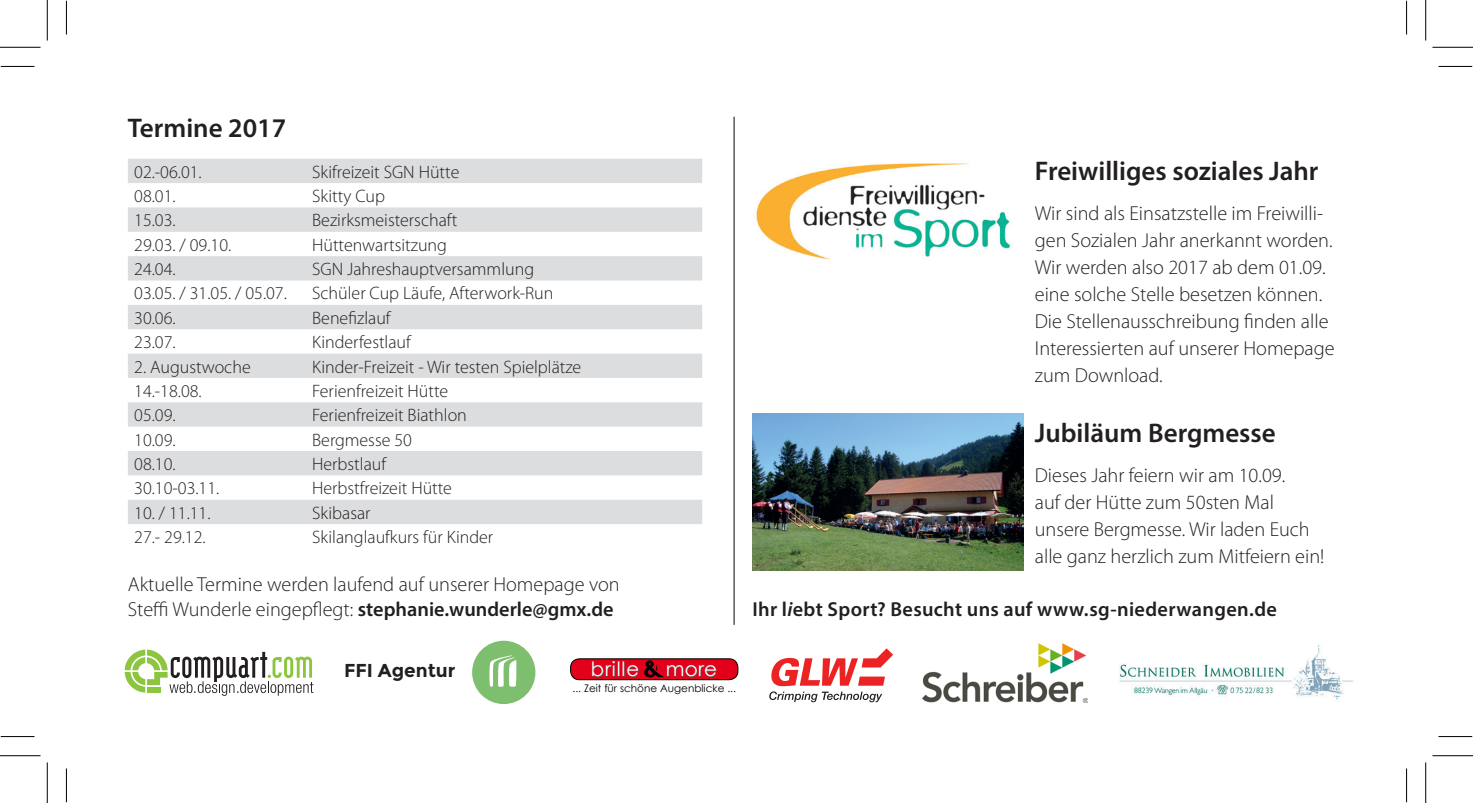
<style>
.page{position:relative;width:1473px;height:803px;background:#fff}
.page>*{position:absolute;margin:0;border:0;box-sizing:border-box;transform-origin:0 0}
.t1{font:600 27px "Myriad Pro";color:#231f20}
.t2{font:300 20.25px/27px "Myriad Pro";color:#231f20}
.t3{font:600 20.25px "Myriad Pro";letter-spacing:.02em;color:#231f20}
.t4{font:20.03px "Century Gothic";letter-spacing:.05em;color:#fff}
.t5{font:700 18.68px "Montserrat";color:#231f20}
.t6{font:300 18px "Myriad Pro";color:#231f20}
.t7{font:10.35px "Century Gothic";color:#000}
.s1{font-weight:600}
.s2{font-style:italic}
</style>
<div class="page">
<img style="left:756px;top:163px;width:254px;height:97px">
<svg style="left:128px;top:159px;width:574px;height:365px;fill:#dcdddf"></svg>
<hr style="left:733px;top:117px;width:1px;height:507px;background:#231f20">
<svg style="left:125px;top:649px;width:188px;height:46px"></svg>
<img style="left:922px;top:643px;width:165px;height:59px">
<img style="left:1119px;top:645px;width:234px;height:54px">
<svg style="left:472px;top:640px;width:63px;height:64px"></svg>
<svg style="left:570px;top:658px;width:168px;height:22px;background:#c6081d"></svg>
<svg style="left:769px;top:648px;width:124px;height:54px"></svg>
<img style="left:752px;top:413px;width:270px;height:157px">
<hr style="left:1px;top:66px;width:33px;height:1px;background:#000">
<hr style="left:1438px;top:66px;width:33px;height:1px;background:#000">
<hr style="left:1px;top:736px;width:33px;height:1px;background:#000">
<hr style="left:1438px;top:736px;width:33px;height:1px;background:#000">
<hr style="left:66px;top:1px;width:1px;height:33px;background:#000">
<hr style="left:66px;top:768px;width:1px;height:34px;background:#000">
<hr style="left:1405px;top:1px;width:1px;height:33px;background:#000">
<hr style="left:1405px;top:768px;width:1px;height:34px;background:#000">
<hr style="left:0;top:47px;width:40px;height:1px;background:#000">
<hr style="left:1432px;top:47px;width:40px;height:1px;background:#000">
<hr style="left:0;top:755px;width:40px;height:1px;background:#000">
<hr style="left:1432px;top:755px;width:40px;height:1px;background:#000">
<hr style="left:47px;top:0;width:1px;height:41px;background:#000">
<hr style="left:47px;top:762px;width:1px;height:40px;background:#000">
<hr style="left:1425px;top:0;width:1px;height:41px;background:#000">
<hr style="left:1425px;top:762px;width:1px;height:40px;background:#000">
<p class="t1" style="left:128px;top:111px;width:160px">Termine 2017</p>
<p class="t6" style="left:134px;top:161px;width:69px">02.-06.01.</p>
<p class="t6" style="left:312px;top:161px;width:149px">Skifreizeit SGN Hütte</p>
<p class="t6" style="left:134px;top:185px;width:43px">08.01.</p>
<p class="t6" style="left:312px;top:185px;width:74px">Skitty Cup</p>
<p class="t6" style="left:134px;top:209px;width:43px">15.03.</p>
<p class="t6" style="left:312px;top:209px;width:147px">Bezirksmeisterschaft</p>
<p class="t6" style="left:134px;top:234px;width:99px">29.03. / 09.10.</p>
<p class="t6" style="left:312px;top:234px;width:136px">Hüttenwartsitzung</p>
<p class="t6" style="left:134px;top:258px;width:43px">24.04.</p>
<p class="t6" style="left:312px;top:258px;width:223px">SGN Jahreshauptversammlung</p>
<p class="t6" style="left:134px;top:282px;width:154px">03.05. / 31.05. / 05.07.</p>
<p class="t6" style="left:312px;top:282px;width:243px">Schüler Cup Läufe, Afterwork-Run</p>
<p class="t6" style="left:134px;top:307px;width:43px">30.06.</p>
<p class="t6" style="left:312px;top:307px;width:80px">Benefizlauf</p>
<p class="t6" style="left:134px;top:331px;width:43px">23.07.</p>
<p class="t6" style="left:312px;top:331px;width:100px">Kinderfestlauf</p>
<p class="t6" style="left:134px;top:355px;width:118px">2. Augustwoche</p>
<p class="t6" style="left:312px;top:355px;width:271px">Kinder-Freizeit - Wir testen Spielplätze</p>
<p class="t6" style="left:134px;top:380px;width:69px">14.-18.08.</p>
<p class="t6" style="left:312px;top:380px;width:138px">Ferienfreizeit Hütte</p>
<p class="t6" style="left:134px;top:404px;width:43px">05.09.</p>
<p class="t6" style="left:312px;top:404px;width:156px">Ferienfreizeit Biathlon</p>
<p class="t6" style="left:134px;top:428px;width:43px">10.09.</p>
<p class="t6" style="left:312px;top:428px;width:101px">Bergmesse 50</p>
<p class="t6" style="left:134px;top:453px;width:43px">08.10.</p>
<p class="t6" style="left:312px;top:453px;width:75px">Herbstlauf</p>
<p class="t6" style="left:134px;top:477px;width:87px">30.10-03.11.</p>
<p class="t6" style="left:312px;top:477px;width:141px">Herbstfreizeit Hütte</p>
<p class="t6" style="left:134px;top:502px;width:78px">10. / 11.11.</p>
<p class="t6" style="left:312px;top:502px;width:60px">Skibasar</p>
<p class="t6" style="left:134px;top:526px;width:73px">27.- 29.12.</p>
<p class="t6" style="left:312px;top:526px;width:183px">Skilanglaufkurs für Kinder</p>
<p class="t2" style="left:128px;top:572px;width:493px;line-height:24.3px">Aktuelle Termine werden laufend auf unserer Homepage von<br>Steffi Wunderle eingepflegt: <span class="s1">stephanie.wunderle@gmx.de</span></p>
<p class="t5" style="left:344px;top:659px;width:113px">FFI Agentur</p>
<p class="t4" style="left:590px;top:655px;width:50px">brille</p>
<p class="t4" style="left:665px;top:655px;width:53px">more</p>
<p class="t7" style="left:572px;top:681px;width:165px">... Zeit für schöne Augenblicke ...</p>
<p class="t1" style="left:1034px;top:154px;width:285px">Freiwilliges soziales Jahr</p>
<p class="t2" style="left:1034px;top:199px;width:299px">Wir sind als Einsatzstelle im Freiwilli&shy;gen Sozialen Jahr anerkannt worden.<br>Wir werden also 2017 ab dem 01.09. eine solche Stelle besetzen können.</p>
<p class="t2" style="left:1034px;top:307px;width:301px">Die Stellenausschreibung finden alle<br>Interessierten auf unserer Homepage zum Download.</p>
<p class="t1" style="left:1034px;top:416px;width:242px">Jubiläum Bergmesse</p>
<p class="t2" style="left:1034px;top:461px;width:291px">Dieses Jahr feiern wir am 10.09.<br>auf der Hütte zum 50sten Mal unsere Bergmesse. Wir laden Euch alle ganz herzlich zum Mitfeiern ein!</p>
<p class="t3" style="left:752px;top:596px;width:526px">Ihr l<span class="s2">i</span>ebt Sport? Besucht uns auf www.sg-niederwangen.de</p>
</div>
